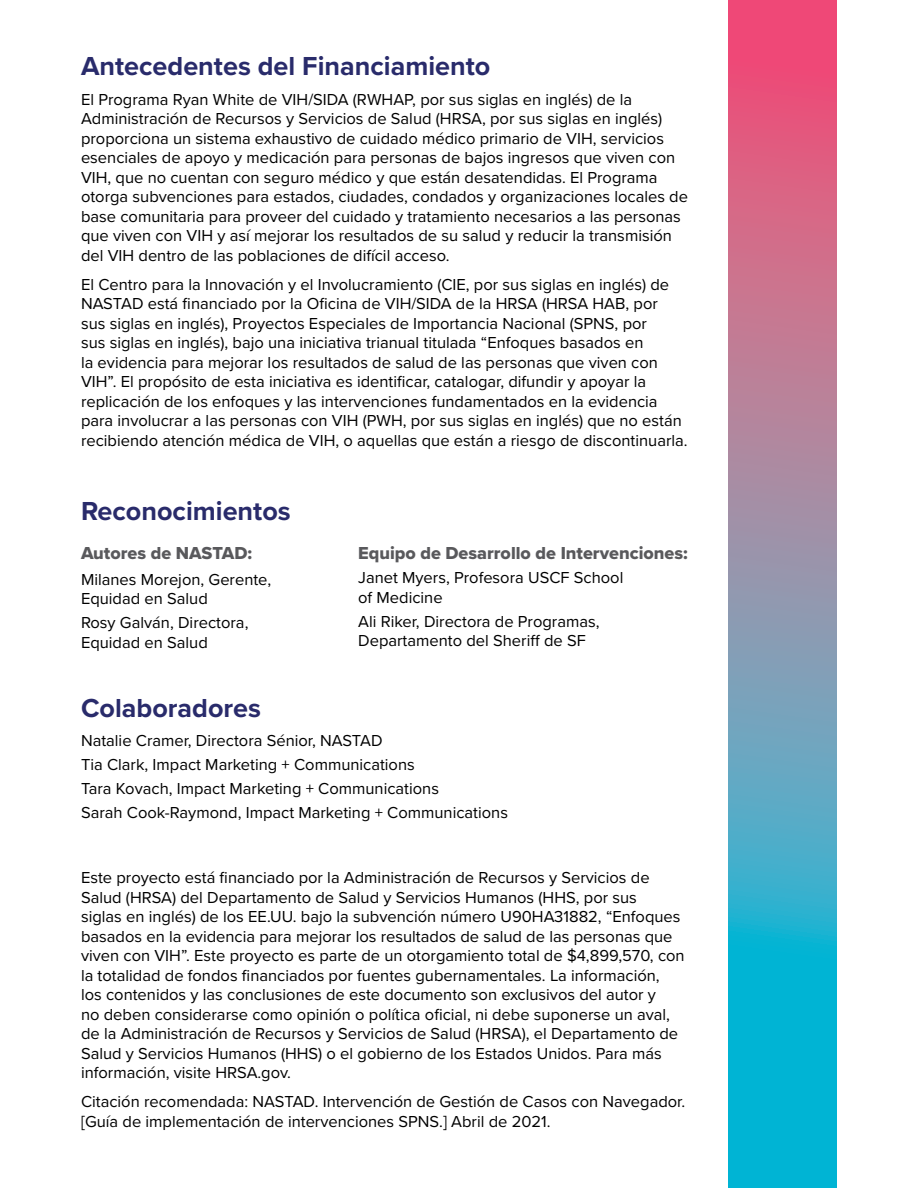
<style>
.page{position:relative;width:918px;height:1188px;background:#fff}
.page>*{position:absolute;margin:0;border:0;box-sizing:border-box;transform-origin:0 0}
.t1{font:700 27px "Proxima Nova";color:#292b6b}
.t2{font:18px "Proxima Nova Extrabld";color:#59595c}
.t3{font:16.5px/19.5px "Proxima Nova";color:#000}
</style>
<div class="page">
<svg style="left:728px;top:0;width:108px;height:1188px;background:#808eac"></svg>
<h1 class="t1" style="left:81px;top:46px;width:411px">Antecedentes del Financiamiento</h1>
<p class="t3" style="left:81px;top:89px;width:609px">El Programa Ryan White de VIH/SIDA (RWHAP, por sus siglas en inglés) de la Administración de Recursos y Servicios de Salud (HRSA, por sus siglas en inglés) proporciona un sistema exhaustivo de cuidado médico primario de VIH, servicios esenciales de apoyo y medicación para personas de bajos ingresos que viven con VIH, que no cuentan con seguro médico y que están desatendidas. El Programa otorga subvenciones para estados, ciudades, condados y organizaciones locales de base comunitaria para proveer del cuidado y tratamiento necesarios a las personas que viven con VIH y así mejorar los resultados de su salud y reducir la transmisión del VIH dentro de las poblaciones de difícil acceso.</p>
<p class="t3" style="left:81px;top:274px;width:608px">El Centro para la Innovación y el Involucramiento (CIE, por sus siglas en inglés) de NASTAD está financiado por la Oficina de VIH/SIDA de la HRSA (HRSA HAB, por<br>sus siglas en inglés), Proyectos Especiales de Importancia Nacional (SPNS, por<br>sus siglas en inglés), bajo una iniciativa trianual titulada “Enfoques basados en<br>la evidencia para mejorar los resultados de salud de las personas que viven con VIH”. El propósito de esta iniciativa es identificar, catalogar, difundir y apoyar la replicación de los enfoques y las intervenciones fundamentados en la evidencia para involucrar a las personas con VIH (PWH, por sus siglas en inglés) que no están recibiendo atención médica de VIH, o aquellas que están a riesgo de discontinuarla.</p>
<h1 class="t1" style="left:81px;top:491px;width:211px">Reconocimientos</h1>
<p class="t2" style="left:81px;top:540px;width:173px">Autores de NASTAD:</p>
<p class="t3" style="left:81px;top:569px;width:192px">Milanes Morejon, Gerente,<br>Equidad en Salud</p>
<p class="t3" style="left:81px;top:612px;width:169px">Rosy Galván, Directora,<br>Equidad en Salud</p>
<p class="t2" style="left:358px;top:540px;width:331px">Equipo de Desarrollo de Intervenciones:</p>
<p class="t3" style="left:358px;top:567px;width:267px">Janet Myers, Profesora USCF School of Medicine</p>
<p class="t3" style="left:358px;top:611px;width:243px">Ali Riker, Directora de Programas,<br>Departamento del Sheriff de SF</p>
<h1 class="t1" style="left:81px;top:687px;width:182px">Colaboradores</h1>
<p class="t3" style="left:81px;top:728px;width:429px;line-height:24px">Natalie Cramer, Directora Sénior, NASTAD<br>Tia Clark, Impact Marketing + Communications<br>Tara Kovach, Impact Marketing + Communications<br>Sarah Cook-Raymond, Impact Marketing + Communications</p>
<p class="t3" style="left:81px;top:867px;width:605px">Este proyecto está financiado por la Administración de Recursos y Servicios de Salud (HRSA) del Departamento de Salud y Servicios Humanos (HHS, por sus<br>siglas en inglés) de los EE.UU. bajo la subvención número U90HA31882, “Enfoques basados en la evidencia para mejorar los resultados de salud de las personas que viven con VIH”. Este proyecto es parte de un otorgamiento total de $4,899,570, con la totalidad de fondos financiados por fuentes gubernamentales. La información,<br>los contenidos y las conclusiones de este documento son exclusivos del autor y<br>no deben considerarse como opinión o política oficial, ni debe suponerse un aval, de la Administración de Recursos y Servicios de Salud (HRSA), el Departamento de Salud y Servicios Humanos (HHS) o el gobierno de los Estados Unidos. Para más información, visite HRSA.gov.</p>
<p class="t3" style="left:81px;top:1091px;width:606px">Citación recomendada: NASTAD. Intervención de Gestión de Casos con Navegador. [Guía de implementación de intervenciones SPNS.] Abril de 2021.</p>
</div>
